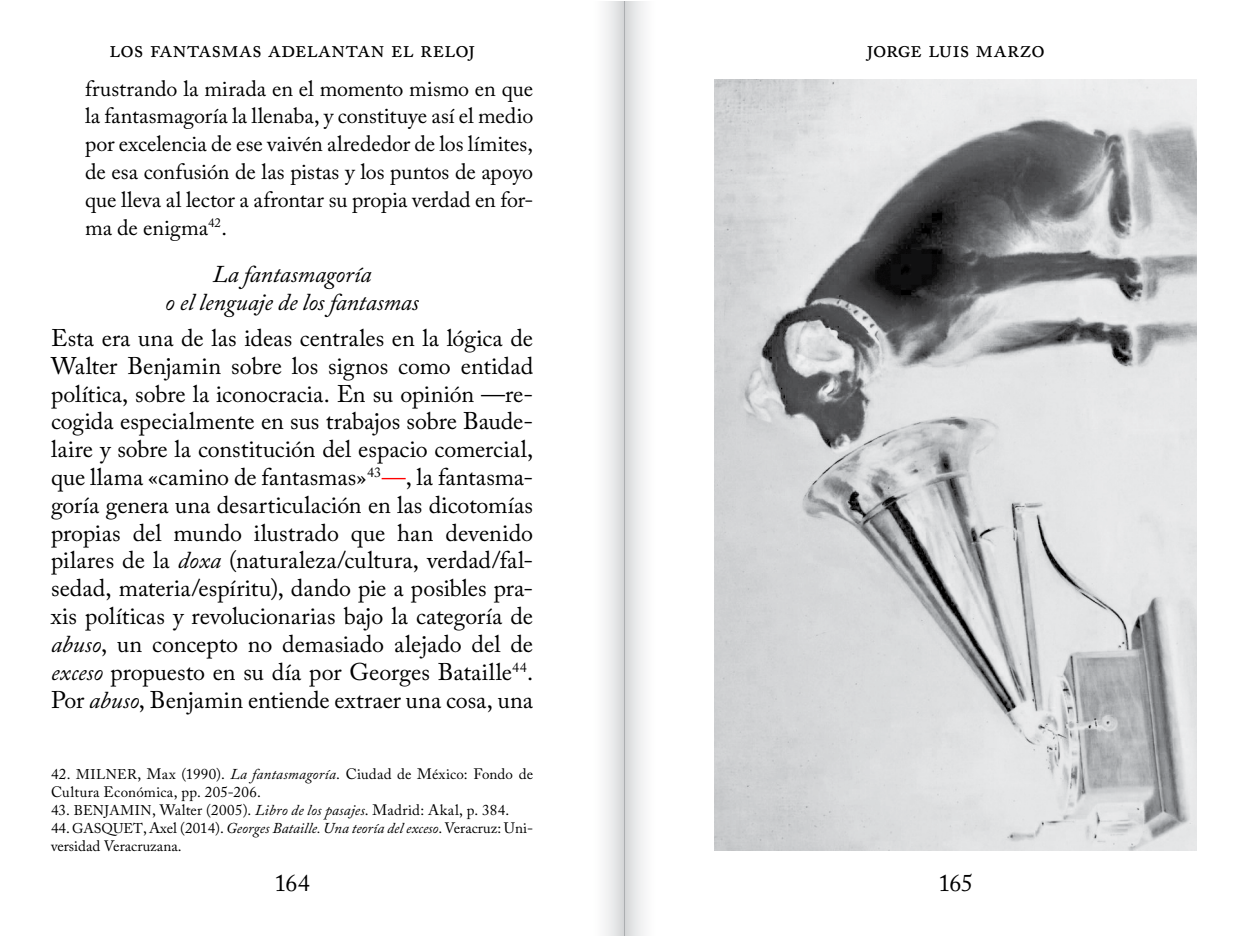
<style>
.page{position:relative;width:1248px;height:936px;background:#fff}
.page>*{position:absolute;margin:0;border:0;box-sizing:border-box;transform-origin:0 0}
.t1{font:24px/27.8px "Adobe Caslon Pro";color:#000;text-align:justify}
.t2{font:24px "Adobe Caslon Regular SC";color:#000}
.t3{font:italic 24px/27.8px "Adobe Caslon Pro";letter-spacing:-.01em;color:#000;text-align:center}
.t4{font:22px/27.8px "Adobe Caslon Pro";letter-spacing:-.005em;color:#000;text-align:justify}
.t5{font:15px/18px "Adobe Caslon Pro";letter-spacing:.01em;color:#000}
.s1{color:#f00}
.s2{font-style:italic}
.s3{font-size:14px}
</style>
<div class="page">
<div style="left:590px;top:1px;width:34px;height:934px;background:linear-gradient(to right,#fff,#dadcdd)"></div>
<div style="left:624px;top:1px;width:34px;height:934px;background:linear-gradient(to right,#d8dadb,#fff)"></div>
<img style="left:714px;top:79px;width:482px;height:771px">
<p class="t2" style="left:109px;top:34px;width:367px">los fantasmas adelantan el reloj</p>
<p class="t2" style="left:866px;top:34px;width:179px">jorge luis marzo</p>
<p class="t4" style="left:85px;top:74px;width:449px">frustrando la mirada en el momento mismo en que la fantasmagoría la llenaba, y constituye así el medio por excelencia de ese vaivén alrededor de los límites, de esa confusión de las pistas y los puntos de apoyo que lleva al lector a afrontar su propia verdad en for&shy;ma de enigma<sup>42</sup>.</p>
<p class="t3" style="left:165px;top:260px;width:255px">La fantasmagoría<br>o el lenguaje de los fantasmas</p>
<p class="t1" style="left:51px;top:324px;width:483px">Esta era una de las ideas centrales en la lógica de Walter Benjamin sobre los signos como entidad política, sobre la iconocracia. En su opinión —re&shy;cogida especialmente en sus trabajos sobre Baude&shy;laire y sobre la constitución del espacio comercial, que llama «camino de fantasmas»<sup>43</sup><span class="s1">—</span>, la fantasma&shy;goría genera una desarticulación en las dicotomías propias del mundo ilustrado que han devenido pilares de la <span class="s2">doxa</span> (naturaleza/cultura, verdad/fal&shy;sedad, materia/espíritu), dando pie a posibles pra&shy;xis políticas y revolucionarias bajo la categoría de <span class="s2">abuso</span>, un concepto no demasiado alejado del de <span class="s2">exceso</span> propuesto en su día por Georges Bataille<sup>44</sup>.<br>Por <span class="s2">abuso</span>, Benjamin entiende extraer una cosa, una</p>
<p class="t5" style="left:51px;top:764px;width:483px">42. <span class="s3">MILNER</span>, Max (1990). <span class="s2">La fantasmagoría</span>. Ciudad de México: Fondo de<br>Cultura Económica, pp. 205-206.</p>
<p class="t5" style="left:51px;top:800px;width:460px">43. <span class="s3">BENJAMIN</span>, Walter (2005). <span class="s2">Libro de los pasajes</span>. Madrid: Akal, p. 384.</p>
<p class="t5" style="left:51px;top:818px;width:483px">44. <span class="s3">GASQUET</span>, Axel (2014). <span class="s2">Georges Bataille. Una teoría del exceso</span>. Veracruz: Uni&shy;versidad Veracruzana.</p>
<p class="t1" style="left:274px;top:868px;width:37px">164</p>
<p class="t1" style="left:938px;top:868px;width:36px">165</p>
</div>
